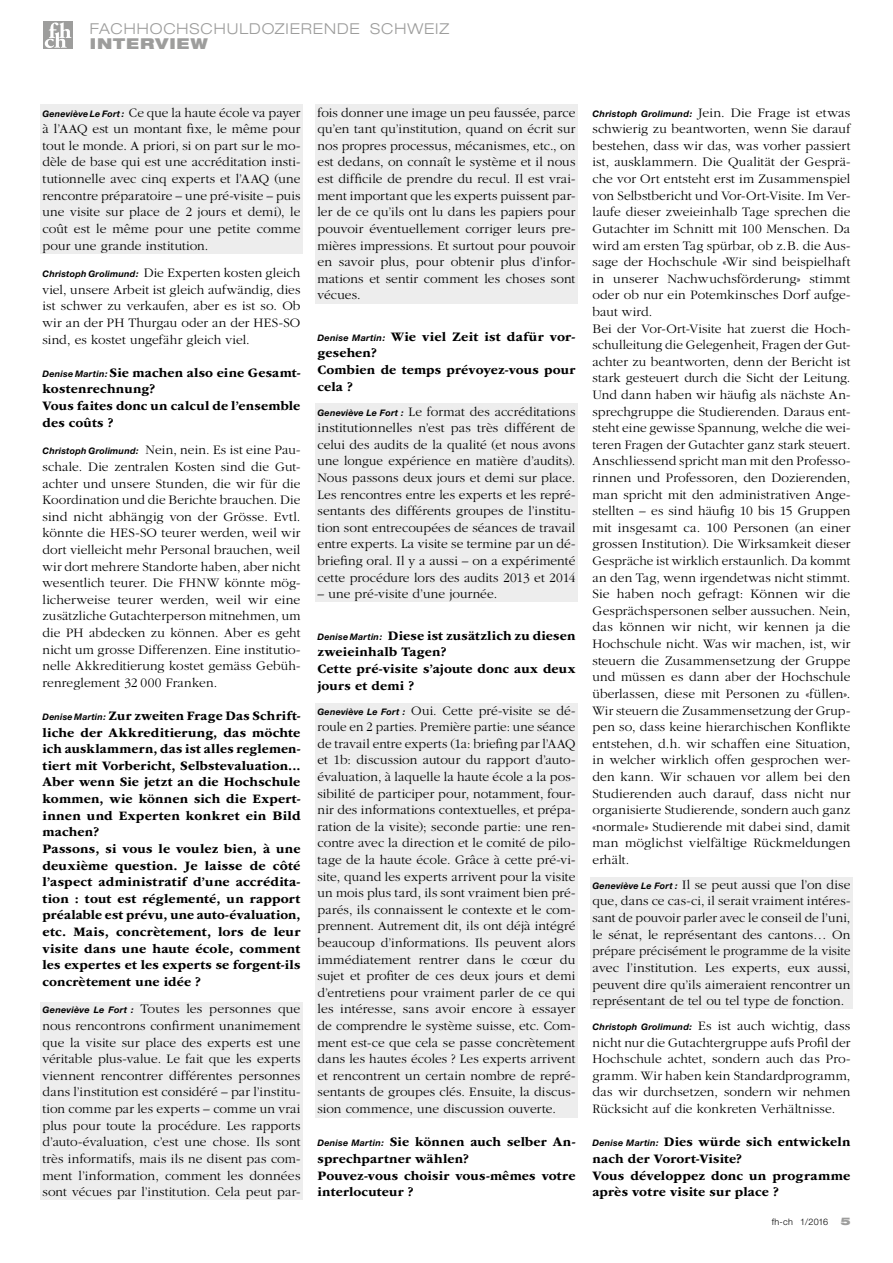
<style>
.page{position:relative;width:893px;height:1263px;background:#fff}
.page>*{position:absolute;margin:0;border:0;box-sizing:border-box;transform-origin:0 0}
.t1{font:300 expanded 15px "Helvetica Neue";letter-spacing:.065em;color:#9d9d9c}
.t2{font:900 expanded 15px "Helvetica Neue";letter-spacing:.065em;color:#9d9d9c}
.t3{font:300 13.5px/16.6px "ITC Garamond Std";letter-spacing:.01em;color:#000;text-align:justify}
.t4{font:700 13.5px/16.6px "ITC Garamond Std";letter-spacing:.015em;color:#000}
.t5{font:300 9px "Helvetica Neue";letter-spacing:.01em;color:#000}
.s1{font-family:"Helvetica Neue";font-weight:700;font-style:italic;font-size:9px}
.s2{font-family:"Helvetica Neue";font-style:italic;font-size:9px}
.s3{font-weight:900;font-stretch:expanded;font-size:10.5px;color:#9d9d9c}
</style>
<div class="page">
<div style="left:40px;top:104px;width:263px;height:149px;background:#ededed"></div>
<div style="left:315px;top:104px;width:263px;height:200px;background:#ededed"></div>
<div style="left:590px;top:877px;width:262px;height:132px;background:#ededed"></div>
<div style="left:315px;top:403px;width:263px;height:198px;background:#ededed"></div>
<div style="left:315px;top:703px;width:263px;height:414px;background:#ededed"></div>
<div style="left:40px;top:1002px;width:263px;height:197px;background:#ededed"></div>
<div style="left:44px;top:21px;width:29px;height:28px;background:#9d9d9c"></div>
<svg style="left:45px;top:22px;width:26px;height:26px"></svg>
<p class="t1" style="left:90px;top:19px;width:344px">FACHHOCHSCH ULDOZIERENDE SCHWEIZ</p>
<p class="t2" style="left:90px;top:33px;width:120px">INTERVIEW</p>
<p class="t3" style="left:43px;top:104px;width:259px"><span class="s1">Geneviève Le Fort :</span> Ce que la haute école va payer à l’AAQ est un montant fixe, le même pour tout le monde. A priori, si on part sur le mo&shy;dèle de base qui est une accréditation insti&shy;tutionnelle avec cinq experts et l’AAQ (une rencontre préparatoire – une pré-visite – puis une visite sur place de 2 jours et demi), le coût est le même pour une petite comme pour une grande institution.</p>
<p class="t3" style="left:43px;top:265px;width:259px"><span class="s1">Christoph Grolimund:</span> Die Experten kosten gleich viel, unsere Arbeit ist gleich aufwändig, dies ist schwer zu verkaufen, aber es ist so. Ob wir an der PH Thurgau oder an der HES-SO sind, es kostet ungefähr gleich viel.</p>
<p class="t4" style="left:43px;top:364px;width:259px"><span class="s2">Denise Martin:</span> Sie machen also eine Gesamt&shy;kostenrechnung?<br>Vous faites donc un calcul de l’ensemble des coûts ?</p>
<p class="t3" style="left:43px;top:442px;width:259px"><span class="s1">Christoph Grolimund:</span> Nein, nein. Es ist eine Pau&shy;schale. Die zentralen Kosten sind die Gut&shy;achter und unsere Stunden, die wir für die Koordination und die Berichte brauchen. Die sind nicht abhängig von der Grösse. Evtl. könnte die HES-SO teurer werden, weil wir dort vielleicht mehr Personal brauchen, weil wir dort mehrere Standorte haben, aber nicht wesentlich teurer. Die FHNW könnte mög&shy;licherweise teurer werden, weil wir eine zusätzliche Gutachterperson mitnehmen, um die PH abdecken zu können. Aber es geht nicht um grosse Differenzen. Eine institutio&shy;nelle Akkreditierung kostet gemäss Gebüh&shy;renreglement 32 000 Franken.</p>
<p class="t4" style="left:43px;top:707px;width:260px"><span class="s2">Denise Martin:</span> Zur zweiten Frage Das Schrift&shy;liche der Akkreditierung, das möchte ich ausklammern, das ist alles reglemen&shy;tiert mit Vorbericht, Selbstevaluation...<br>Aber wenn Sie jetzt an die Hochschule kommen, wie können sich die Expert&shy;innen und Experten konkret ein Bild machen?<br>Passons, si vous le voulez bien, à une deuxième question. Je laisse de côté l’aspect administratif d’une accrédita&shy;tion : tout est réglementé, un rapport préalable est prévu, une auto-évaluation, etc. Mais, concrètement, lors de leur visite dans une haute école, comment les expertes et les experts se forgent-ils concrètement une idée ?</p>
<p class="t3" style="left:43px;top:1001px;width:259px"><span class="s1">Geneviève Le Fort :</span> Toutes les personnes que nous rencontrons confirment unanimement que la visite sur place des experts est une véritable plus-value. Le fait que les experts viennent rencontrer différentes personnes dans l’institution est considéré – par l’institu&shy;tion comme par les experts – comme un vrai plus pour toute la procédure. Les rapports d’auto-évaluation, c’est une chose. Ils sont très informatifs, mais ils ne disent pas com&shy;ment l’information, comment les données sont vécues par l’institution. Cela peut par-</p>
<p class="t3" style="left:317px;top:104px;width:259px">fois donner une image un peu faussée, parce qu’en tant qu’institution, quand on écrit sur nos propres processus, mécanismes, etc., on est dedans, on connaît le système et il nous est difficile de prendre du recul. Il est vrai&shy;ment important que les experts puissent par&shy;ler de ce qu’ils ont lu dans les papiers pour pouvoir éventuellement corriger leurs pre&shy;mières impressions. Et surtout pour pouvoir en savoir plus, pour obtenir plus d’infor&shy;mations et sentir comment les choses sont vécues.</p>
<p class="t4" style="left:317px;top:328px;width:259px"><span class="s2">Denise Martin:</span> Wie viel Zeit ist dafür vor&shy;gesehen?<br>Combien de temps prévoyez-vous pour cela ?</p>
<p class="t3" style="left:317px;top:403px;width:259px"><span class="s1">Geneviève Le Fort :</span> Le format des accréditations institutionnelles n’est pas très différent de celui des audits de la qualité (et nous avons une longue expérience en matière d’audits).<br>Nous passons deux jours et demi sur place.<br>Les rencontres entre les experts et les repré&shy;sentants des différents groupes de l’institu&shy;tion sont entrecoupées de séances de travail entre experts. La visite se termine par un dé&shy;briefing oral. Il y a aussi – on a expérimenté cette procédure lors des audits 2013 et 2014</p>
<p class="t3" style="left:317px;top:586px;width:181px">– une pré-visite d’une journée.</p>
<p class="t4" style="left:317px;top:627px;width:259px"><span class="s2">Denise Martin:</span> Diese ist zusätzlich zu diesen zweieinhalb Tagen?<br>Cette pré-visite s’ajoute donc aux deux jours et demi ?</p>
<p class="t3" style="left:317px;top:702px;width:259px"><span class="s1">Geneviève Le Fort :</span> Oui. Cette pré-visite se dé&shy;roule en 2 parties. Première partie: une séance de travail entre experts (1a: briefing par l’AAQ et 1b: discussion autour du rapport d’auto&shy;évaluation, à laquelle la haute école a la pos&shy;sibilité de participer pour, notamment, four&shy;nir des informations contextuelles, et prépa&shy;ration de la visite); seconde partie: une ren&shy;contre avec la direction et le comité de pilo&shy;tage de la haute école. Grâce à cette pré-vi&shy;site, quand les experts arrivent pour la visite un mois plus tard, ils sont vraiment bien pré&shy;parés, ils connaissent le contexte et le com&shy;prennent. Autrement dit, ils ont déjà intégré beaucoup d’informations. Ils peuvent alors immédiatement rentrer dans le cœur du sujet et profiter de ces deux jours et demi d’entretiens pour vraiment parler de ce qui les intéresse, sans avoir encore à essayer de comprendre le système suisse, etc. Com&shy;ment est-ce que cela se passe concrètement dans les hautes écoles ? Les experts arrivent et rencontrent un certain nombre de repré&shy;sentants de groupes clés. Ensuite, la discus&shy;sion commence, une discussion ouverte.</p>
<p class="t4" style="left:317px;top:1134px;width:259px"><span class="s2">Denise Martin:</span> Sie können auch selber An&shy;sprechpartner wählen?<br>Pouvez-vous choisir vous-mêmes votre interlocuteur ?</p>
<p class="t3" style="left:592px;top:104px;width:260px;text-align:left"><span class="s1">Christoph Grolimund:</span> Jein. Die Frage ist etwas schwierig zu beantworten, wenn Sie darauf bestehen, dass wir das, was vorher passiert ist, ausklammern. Die Qualität der Gesprä&shy;che vor Ort entsteht erst im Zusammenspiel von Selbstbericht und Vor-Ort-Visite. Im Ver&shy;laufe dieser zweieinhalb Tage sprechen die Gutachter im Schnitt mit 100 Menschen. Da wird am ersten Tag spürbar, ob z.B. die Aus&shy;sage der Hochschule «Wir sind beispielhaft in unserer Nachwuchsförderung» stimmt oder ob nur ein Potemkinsches Dorf aufge&shy;baut wird.<br>Bei der Vor-Ort-Visite hat zuerst die Hoch&shy;schulleitung die Gelegenheit, Fragen der Gut&shy;achter zu beantworten, denn der Bericht ist stark gesteuert durch die Sicht der Leitung.<br>Und dann haben wir häufig als nächste An&shy;sprechgruppe die Studierenden. Daraus ent&shy;steht eine gewisse Spannung, welche die wei&shy;teren Fragen der Gutachter ganz stark steuert.<br>Anschliessend spricht man mit den Professo&shy;rinnen und Professoren, den Dozierenden, man spricht mit den administrativen Ange&shy;stellten – es sind häufig 10 bis 15 Gruppen mit insgesamt ca. 100 Personen (an einer grossen Institution). Die Wirksamkeit dieser Gespräche ist wirklich erstaunlich. Da kommt an den Tag, wenn irgendetwas nicht stimmt.<br>Sie haben noch gefragt: Können wir die Gesprächspersonen selber aussuchen. Nein, das können wir nicht, wir kennen ja die Hochschule nicht. Was wir machen, ist, wir steuern die Zusammensetzung der Gruppe und müssen es dann aber der Hochschule überlassen, diese mit Personen zu «füllen».<br>Wir steuern die Zusammensetzung der Grup&shy;pen so, dass keine hierarchischen Konflikte entstehen, d.h. wir schaffen eine Situation, in welcher wirklich offen gesprochen wer&shy;den kann. Wir schauen vor allem bei den Studierenden auch darauf, dass nicht nur organisierte Studierende, sondern auch ganz «normale» Studierende mit dabei sind, damit man möglichst vielfältige Rückmeldungen erhält.</p>
<p class="t3" style="left:592px;top:876px;width:259px"><span class="s1">Geneviève Le Fort :</span> Il se peut aussi que l’on dise que, dans ce cas-ci, il serait vraiment intéres&shy;sant de pouvoir parler avec le conseil de l’uni, le sénat, le représentant des cantons… On prépare précisément le programme de la visite avec l’institution. Les experts, eux aussi, peuvent dire qu’ils aimeraient rencontrer un représentant de tel ou tel type de fonction.</p>
<p class="t3" style="left:592px;top:1018px;width:259px"><span class="s1">Christoph Grolimund:</span> Es ist auch wichtig, dass nicht nur die Gutachtergruppe aufs Profil der Hochschule achtet, sondern auch das Pro&shy;gramm. Wir haben kein Standardprogramm, das wir durchsetzen, sondern wir nehmen Rücksicht auf die konkreten Verhältnisse.</p>
<p class="t4" style="left:592px;top:1134px;width:259px"><span class="s2">Denise Martin:</span> Dies würde sich entwickeln nach der Vorort-Visite?<br>Vous développez donc un programme après votre visite sur place ?</p>
<p class="t5" style="left:772px;top:1216px;width:80px">fh-ch 1/2016 <span class="s3">5</span></p>
</div>
